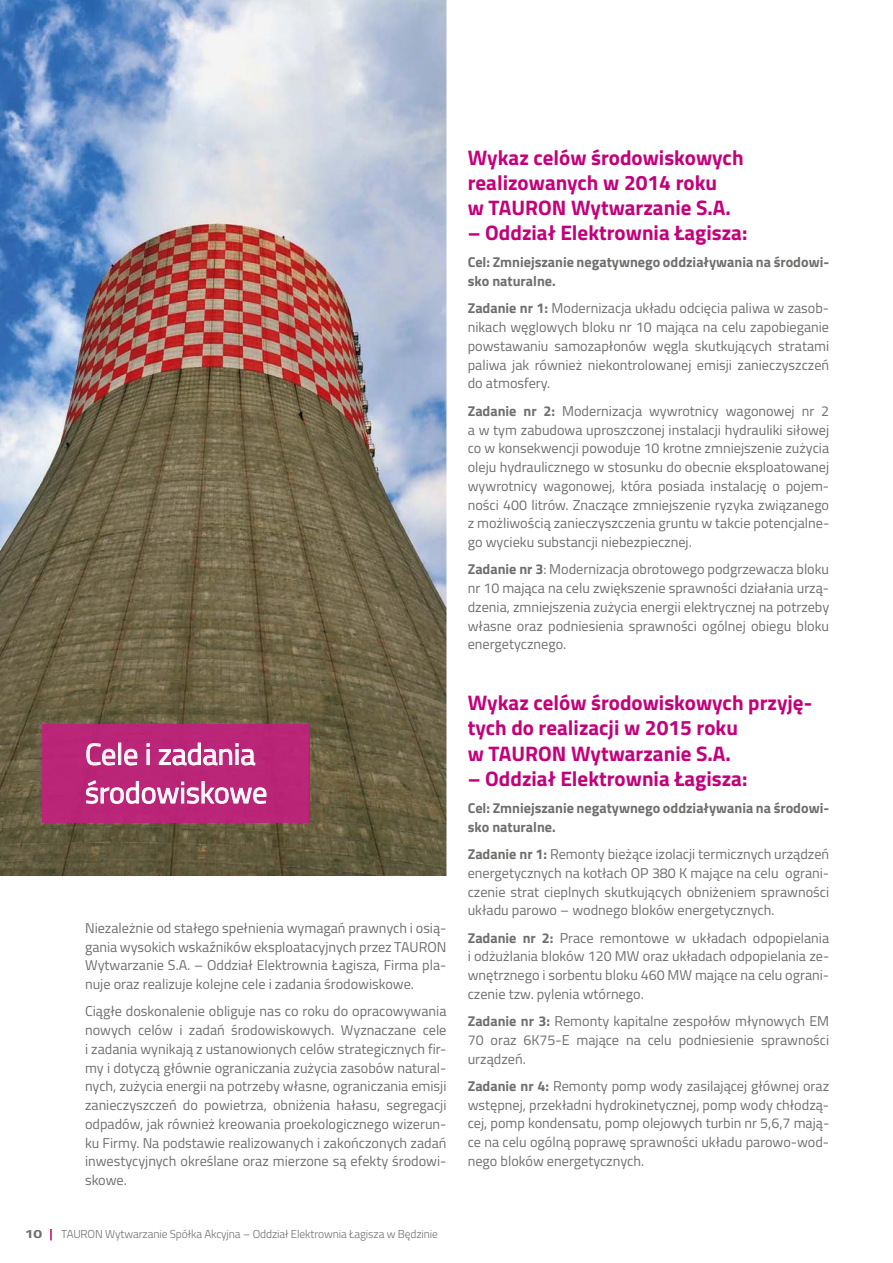
<style>
.page{position:relative;width:893px;height:1263px;background:#fff}
.page>*{position:absolute;margin:0;border:0;box-sizing:border-box;transform-origin:0 0}
.t1{font:30px/38.5px "Titillium";color:#fff}
.t2{font:700 21px/25.2px "Titillium";color:#c4007a}
.t3{font:14.25px/18.8px "Titillium";color:#6f6f6e;text-align:justify}
.t4{font:700 14.25px/18.8px "Titillium";color:#6f6f6e}
.t5{font:700 12px "Titillium";color:#6f6f6e;scale:1.3 1}
.t6{font:300 11.55px "Titillium";letter-spacing:-.01em;color:#6f6f6e}
.s1{font-weight:700}
</style>
<div class="page">
<img style="left:0;top:0;width:446px;height:876px">
<div style="left:43px;top:724px;width:266px;height:99px;background:#ba2577"></div>
<svg style="left:86px;top:743px;width:30px;height:23px"></svg>
<svg style="left:124px;top:748px;width:14px;height:18px"></svg>
<svg style="left:147px;top:743px;width:2px;height:21px"></svg>
<svg style="left:159px;top:742px;width:97px;height:24px;background:#ca5a98"></svg>
<svg style="left:86px;top:780px;width:181px;height:24px;background:#ca5897"></svg>
<svg style="left:50px;top:1229px;width:2px;height:11px"></svg>
<h1 class="t1" style="left:85px;top:733px;width:184px">Cele i zadania środowiskowe</h1>
<p class="t3" style="left:85px;top:918px;width:363px">Niezależnie od stałego spełnienia wymagań prawnych i osią&shy;gania wysokich wskaźników eksploatacyjnych przez TAURON Wytwarzanie S.A. – Oddział Elektrownia Łagisza, Firma pla&shy;nuje oraz realizuje kolejne cele i zadania środowiskowe.</p>
<p class="t3" style="left:85px;top:1001px;width:363px">Ciągłe doskonalenie obliguje nas co roku do opracowywania nowych celów i zadań środowiskowych. Wyznaczane cele i zadania wynikają z ustanowionych celów strategicznych fir&shy;my i dotyczą głównie ograniczania zużycia zasobów natural&shy;nych, zużycia energii na potrzeby własne, ograniczania emisji zanieczyszczeń do powietrza, obniżenia hałasu, segregacji odpadów, jak również kreowania proekologicznego wizerun&shy;ku Firmy. Na podstawie realizowanych i zakończonych zadań inwestycyjnych określane oraz mierzone są efekty środowi&shy;skowe.</p>
<p class="t5" style="left:25px;top:1224px;width:15px">10</p>
<p class="t6" style="left:61px;top:1225px;width:378px">TAURON Wytwarzanie Spółka Akcyjna – Oddział Elektrownia Łagisza w Będzinie</p>
<h2 class="t2" style="left:468px;top:144px;width:277px">Wykaz celów środowiskowych realizowanych w 2014 roku<br>w TAURON Wytwarzanie S.A.</h2>
<h2 class="t2" style="left:468px;top:219px;width:281px">– Oddział Elektrownia Łagisza:</h2>
<p class="t4" style="left:468px;top:252px;width:363px">Cel: Zmniejszanie negatywnego oddziaływania na środowi&shy;sko naturalne.</p>
<p class="t3" style="left:468px;top:298px;width:363px"><span class="s1">Zadanie nr 1:</span> Modernizacja układu odcięcia paliwa w zasob&shy;nikach węglowych bloku nr 10 mająca na celu zapobieganie powstawaniu samozapłonów węgla skutkujących stratami paliwa jak również niekontrolowanej emisji zanieczyszczeń do atmosfery.</p>
<p class="t3" style="left:468px;top:401px;width:363px"><span class="s1">Zadanie nr 2:</span> Modernizacja wywrotnicy wagonowej nr 2 a w tym zabudowa uproszczonej instalacji hydrauliki siłowej co w konsekwencji powoduje 10 krotne zmniejszenie zużycia oleju hydraulicznego w stosunku do obecnie eksploatowanej wywrotnicy wagonowej, która posiada instalację o pojem&shy;ności 400 litrów. Znaczące zmniejszenie ryzyka związanego z możliwością zanieczyszczenia gruntu w takcie potencjalne&shy;go wycieku substancji niebezpiecznej.</p>
<p class="t3" style="left:468px;top:559px;width:363px"><span class="s1">Zadanie nr 3</span>: Modernizacja obrotowego podgrzewacza bloku nr 10 mająca na celu zwiększenie sprawności działania urzą&shy;dzenia, zmniejszenia zużycia energii elektrycznej na potrzeby własne oraz podniesienia sprawności ogólnej obiegu bloku energetycznego.</p>
<h2 class="t2" style="left:468px;top:689px;width:346px">Wykaz celów środowiskowych przyję&shy;tych do realizacji w 2015 roku<br>w TAURON Wytwarzanie S.A.</h2>
<h2 class="t2" style="left:468px;top:765px;width:281px">– Oddział Elektrownia Łagisza:</h2>
<p class="t4" style="left:468px;top:798px;width:363px">Cel: Zmniejszanie negatywnego oddziaływania na środowi&shy;sko naturalne.</p>
<p class="t3" style="left:468px;top:844px;width:363px"><span class="s1">Zadanie nr 1:</span> Remonty bieżące izolacji termicznych urządzeń energetycznych na kotłach OP 380 K mające na celu ograni&shy;czenie strat cieplnych skutkujących obniżeniem sprawności układu parowo – wodnego bloków energetycznych.</p>
<p class="t3" style="left:468px;top:927px;width:363px"><span class="s1">Zadanie nr 2:</span> Prace remontowe w układach odpopielania i odżużlania bloków 120 MW oraz układach odpopielania ze&shy;wnętrznego i sorbentu bloku 460 MW mające na celu ograni&shy;czenie tzw. pylenia wtórnego.</p>
<p class="t3" style="left:468px;top:1011px;width:363px"><span class="s1">Zadanie nr 3:</span> Remonty kapitalne zespołów młynowych EM 70 oraz 6K75-E mające na celu podniesienie sprawności urządzeń.</p>
<p class="t3" style="left:468px;top:1076px;width:363px"><span class="s1">Zadanie nr 4:</span> Remonty pomp wody zasilającej głównej oraz wstępnej, przekładni hydrokinetycznej, pomp wody chłodzą&shy;cej, pomp kondensatu, pomp olejowych turbin nr 5,6,7 mają&shy;ce na celu ogólną poprawę sprawności układu parowo-wod&shy;nego bloków energetycznych.</p>
</div>
